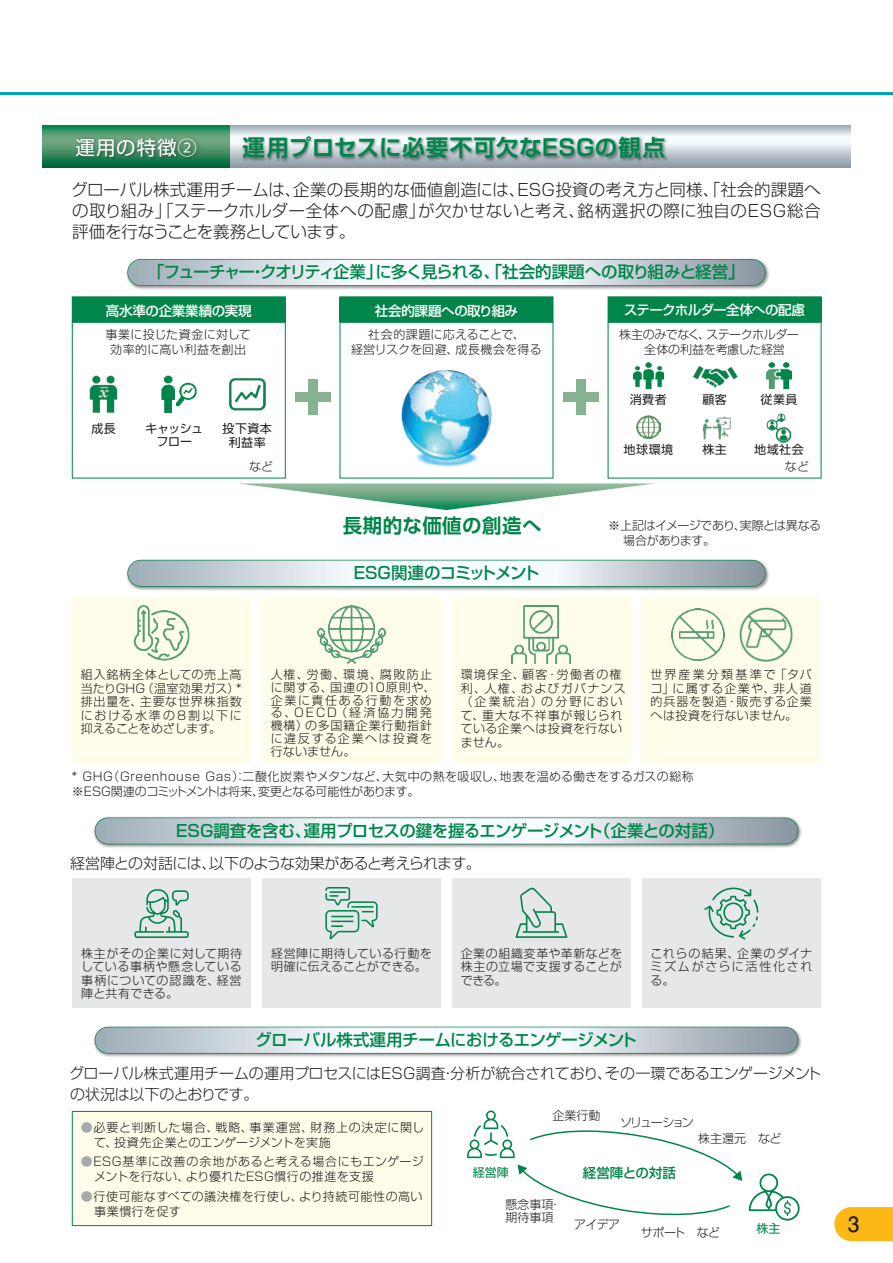
<style>
.page{position:relative;width:893px;height:1263px;background:#fff}
.page>*{position:absolute;margin:0;border:0;box-sizing:border-box;transform-origin:0 0}
.t1{font:700 22.5px "Shin Go Pro De";letter-spacing:.03em;color:#00854a}
.t2{font:700 21px "Futo Go B101 Pro";color:#231f20}
.t3{font:700 19.5px "UD Shin Go Pro De";letter-spacing:.02em;color:#00854a}
.t4{font:19.5px "Shin Go Pro";letter-spacing:.06em;color:#fff}
.t5{font:300 16.5px/21px "Shin Go Pro";letter-spacing:.015em;color:#231f20;text-align:justify}
.t6{font:500 16.5px "Shin Go Pro";letter-spacing:-.035em;color:#00854a}
.t7{font:500 16.5px "Shin Go Pro";letter-spacing:-.055em;color:#00854a}
.t8{font:300 15px/21.3px "Shin Go Pro";letter-spacing:-.015em;color:#231f20}
.t9{font:300 15px "Shin Go Pro";letter-spacing:-.035em;color:#231f20}
.t10{font:500 13.5px "Shin Go Pro";letter-spacing:-.025em;color:#fff}
.t11{font:500 13.5px "Shin Go Pro";color:#00854a}
.t12{font:300 12px/13.5px "Shin Go Pro";letter-spacing:.04em;color:#231f20;text-align:justify}
.t13{font:300 12px/15px "Shin Go Pro";color:#231f20}
.t14{font:300 12px/12.8px "Shin Go Pro";letter-spacing:.115em;color:#231f20}
.t15{font:300 12px/13.5px "Shin Go Pro";letter-spacing:.095em;color:#231f20}
.t16{font:300 12px/15px "Shin Go Pro";letter-spacing:.02em;color:#231f20;text-align:center}
.t17{font:300 12px/15px "Shin Go Pro";letter-spacing:-.03em;color:#231f20;text-align:center}
.t18{font:12px/13.5px "Shin Go Pro";letter-spacing:.04em;color:#231f20;text-align:center}
.t19{font:300 12px/15px "Shin Go Pro";letter-spacing:-.045em;color:#231f20}
.t20{font:12px/13.5px "Shin Go Pro";letter-spacing:-.035em;color:#231f20;text-align:center}
.t21{font:300 12px "Shin Go Pro";letter-spacing:-.17em;color:#231f20}
.t22{font:12px "Shin Go Pro";color:#00854a}
.s1{font-family:"Koz Go Pr 6 N"}
.s2{color:#a8a9ad}
</style>
<div class="page">
<hr style="left:0;top:92px;width:893px;height:3px;background:#00a4b8">
<svg style="left:834px;top:1207px;width:59px;height:34px;background:#fcbd24"></svg>
<svg style="left:43px;top:125px;width:187px;height:43px;background:#348d5f"></svg>
<svg style="left:230px;top:125px;width:620px;height:43px;background:#bec8d0"></svg>
<div style="left:72px;top:1111px;width:360px;height:114px;background:#fffde9"></div>
<div style="left:72px;top:1111px;width:360px;height:115px;border:1px solid #00854a"></div>
<img style="left:73px;top:135px;width:130px;height:32px">
<img style="left:240px;top:133px;width:431px;height:33px">
<img style="left:126px;top:258px;width:643px;height:32px">
<div style="left:127px;top:259px;width:639px;height:27px;border:1px solid #00854a;border-radius:13px"></div>
<svg style="left:128px;top:260px;width:637px;height:25px"></svg>
<img style="left:126px;top:559px;width:643px;height:32px">
<div style="left:127px;top:560px;width:639px;height:27px;border:1px solid #00854a;border-radius:13px"></div>
<svg style="left:128px;top:560px;width:637px;height:26px"></svg>
<img style="left:93px;top:816px;width:709px;height:32px">
<div style="left:95px;top:817px;width:703px;height:27px;border:1px solid #00854a;border-radius:13px"></div>
<svg style="left:95px;top:818px;width:703px;height:26px"></svg>
<div style="left:72px;top:297px;width:213px;height:25px;background:#00854a"></div>
<div style="left:72px;top:296px;width:214px;height:27px;border:1px solid #00854a"></div>
<div style="left:72px;top:322px;width:214px;height:156px;border:1px solid #00854a"></div>
<div style="left:72px;top:599px;width:179px;height:165px;background:#fffde9"></div>
<div style="left:262px;top:599px;width:179px;height:165px;background:#fffde9"></div>
<div style="left:452px;top:599px;width:179px;height:165px;background:#fffde9"></div>
<div style="left:642px;top:599px;width:179px;height:165px;background:#fffde9"></div>
<div style="left:72px;top:879px;width:179px;height:129px;background:#e6e7e9"></div>
<div style="left:262px;top:879px;width:179px;height:129px;background:#e6e7e9"></div>
<div style="left:452px;top:879px;width:179px;height:129px;background:#e6e7e9"></div>
<div style="left:642px;top:879px;width:179px;height:129px;background:#e6e7e9"></div>
<div style="left:340px;top:297px;width:213px;height:25px;background:#00854a"></div>
<div style="left:340px;top:296px;width:213px;height:27px;border:1px solid #00854a"></div>
<div style="left:608px;top:297px;width:213px;height:25px;background:#00854a"></div>
<div style="left:608px;top:296px;width:213px;height:27px;border:1px solid #00854a"></div>
<div style="left:295px;top:392px;width:35px;height:9px;background:#86b292"></div>
<div style="left:308px;top:379px;width:10px;height:35px;background:#86b292"></div>
<div style="left:563px;top:392px;width:35px;height:9px;background:#86b292"></div>
<div style="left:576px;top:379px;width:9px;height:35px;background:#86b292"></div>
<img style="left:93px;top:1026px;width:709px;height:31px">
<svg style="left:95px;top:1027px;width:703px;height:26px"></svg>
<svg style="left:239px;top:483px;width:415px;height:27px"></svg>
<img style="left:228px;top:377px;width:38px;height:34px">
<img style="left:161px;top:375px;width:36px;height:39px">
<img style="left:89px;top:375px;width:29px;height:38px">
<img style="left:401px;top:369px;width:91px;height:98px">
<img style="left:633px;top:362px;width:30px;height:26px">
<img style="left:702px;top:416px;width:30px;height:24px">
<img style="left:693px;top:365px;width:45px;height:23px">
<img style="left:766px;top:362px;width:26px;height:27px">
<img style="left:636px;top:415px;width:24px;height:23px">
<img style="left:766px;top:413px;width:26px;height:29px">
<svg style="left:134px;top:889px;width:55px;height:49px"></svg>
<svg style="left:325px;top:887px;width:53px;height:52px"></svg>
<svg style="left:515px;top:887px;width:52px;height:51px"></svg>
<svg style="left:704px;top:887px;width:54px;height:52px"></svg>
<svg style="left:749px;top:1173px;width:51px;height:47px"></svg>
<img style="left:133px;top:605px;width:57px;height:56px">
<img style="left:318px;top:606px;width:67px;height:57px">
<img style="left:512px;top:605px;width:59px;height:59px">
<img style="left:672px;top:608px;width:53px;height:53px">
<svg style="left:467px;top:1110px;width:275px;height:106px"></svg>
<img style="left:739px;top:607px;width:54px;height:55px">
<h3 class="t4" style="left:75px;top:131px;width:123px">運用の特徴<span class="s1">②</span></h3>
<h1 class="t1" style="left:243px;top:129px;width:424px">運用プロセスに必要不可欠なESGの観点</h1>
<h3 class="t5" style="left:71px;top:177px;width:751px">グローバル株式運用チームは、企業の長期的な価値創造には、ESG投資の考え方と同様、「社会的課題への取り組み」「ステークホルダー全体への配慮」が欠かせないと考え、銘柄選択の際に独自のESG総合評価を行なうことを義務としています。</h3>
<h3 class="t7" style="left:148px;top:259px;width:598px">「フューチャー・クオリティ企業」に多く見られる、「社会的課題への取り組みと経営」</h3>
<p class="t10" style="left:106px;top:299px;width:147px">高水準の企業業績の実現</p>
<p class="t12" style="left:106px;top:325px;width:147px;line-height:15px;text-align:center">事業に投じた資金に対して効率的に高い利益を創出</p>
<p class="t10" style="left:375px;top:299px;width:145px">社会的課題への取り組み</p>
<p class="t10" style="left:624px;top:299px;width:183px">ステークホルダー全体への配慮</p>
<p class="t16" style="left:351px;top:325px;width:192px">社会的課題に応えることで、<br>経営リスクを回避、成長機会を得る</p>
<p class="t17" style="left:619px;top:325px;width:192px">株主のみでなく、ステークホルダー　全体の利益を考慮した経営</p>
<p class="t18" style="left:91px;top:420px;width:26px">成長</p>
<p class="t18" style="left:630px;top:391px;width:38px">消費者</p>
<p class="t18" style="left:702px;top:391px;width:26px">顧客</p>
<p class="t18" style="left:760px;top:391px;width:39px">従業員</p>
<p class="t18" style="left:623px;top:441px;width:51px">地球環境</p>
<p class="t18" style="left:702px;top:441px;width:26px">株主</p>
<p class="t18" style="left:754px;top:441px;width:51px">地域社会</p>
<p class="t20" style="left:145px;top:420px;width:59px">キャッシュフロー</p>
<p class="t18" style="left:223px;top:420px;width:51px">投下資本利益率</p>
<p class="t12" style="left:249px;top:459px;width:26px">など</p>
<p class="t12" style="left:785px;top:459px;width:26px">など</p>
<h3 class="t3" style="left:343px;top:510px;width:200px">長期的な価値の創造へ</h3>
<p class="t19" style="left:623px;top:516px;width:200px;text-indent:-15px">※上記はイメージであり、実際とは異なる場合があります。</p>
<h3 class="t7" style="left:354px;top:559px;width:187px">ESG関連のコミットメント</h3>
<p class="t12" style="left:81px;top:666px;width:163px">組入銘柄全体としての売上高当たりGHG（温室効果ガス）*排出量を、主要な世界株指数における水準の8割以下に抑えることをめざします。</p>
<p class="t14" style="left:271px;top:667px;width:166px">人権、労働、環境、腐敗防止に関する、国連の10原則や、企業に責任ある行動を求める、OECD（経済協力開発機構）の多国籍企業行動指針に違反する企業へは投資を行ないません。</p>
<p class="t15" style="left:461px;top:666px;width:167px">環境保全、顧客・労働者の権利、人権、およびガバナンス（企業統治）の分野において、重大な不祥事が報じられている企業へは投資を行ないません。</p>
<p class="t12" style="left:651px;top:666px;width:163px">世界産業分類基準で「タバコ」に属する企業や、非人道的兵器を製造・販売する企業へは投資を行ないません。</p>
<p class="t13" style="left:72px;top:768px;width:624px">* GHG（Greenhouse Gas）：二酸化炭素やメタンなど、大気中の熱を吸収し、地表を温める働きをするガスの総称※ESG関連のコミットメントは将来、変更となる可能性があります。</p>
<h3 class="t6" style="left:176px;top:817px;width:550px">ESG調査を含む、運用プロセスの鍵を握るエンゲージメント（企業との対話）</h3>
<p class="t9" style="left:70px;top:851px;width:412px">経営陣との対話には、以下のような効果があると考えられます。</p>
<p class="t12" style="left:81px;top:945px;width:163px">株主がその企業に対して期待している事柄や懸念している事柄についての認識を、経営陣と共有できる。</p>
<p class="t12" style="left:271px;top:945px;width:162px">経営陣に期待している行動を明確に伝えることができる。</p>
<p class="t12" style="left:461px;top:945px;width:163px">企業の組織変革や革新などを株主の立場で支援することができる。</p>
<p class="t12" style="left:651px;top:945px;width:163px">これらの結果、企業のダイナミズムがさらに活性化される。</p>
<h3 class="t6" style="left:256px;top:1026px;width:383px">グローバル株式運用チームにおけるエンゲージメント</h3>
<p class="t8" style="left:69px;top:1060px;width:754px">グローバル株式運用チームの運用プロセスにはESG調査・分析が統合されており、その一環であるエンゲージメントの状況は以下のとおりです。</p>
<p class="t12" style="left:94px;top:1118px;width:331px;line-height:15px;text-indent:-14px"><span class="s2">●</span>必要と判断した場合、戦略、事業運営、財務上の決定に関して、投資先企業とのエンゲージメントを実施</p>
<p class="t12" style="left:94px;top:1152px;width:331px;line-height:15px;text-indent:-14px"><span class="s2">●</span>ESG基準に改善の余地があると考える場合にもエンゲージメントを行ない、より優れたESG慣行の推進を支援</p>
<p class="t12" style="left:94px;top:1187px;width:330px;line-height:15px;text-indent:-14px"><span class="s2">●</span>行使可能なすべての議決権を行使し、より持続可能性の高い事業慣行を促す</p>
<p class="t12" style="left:552px;top:1107px;width:49px">企業行動</p>
<p class="t21" style="left:620px;top:1112px;width:75px">ソリューション</p>
<p class="t12" style="left:698px;top:1130px;width:85px">株主還元　など</p>
<p class="t22" style="left:473px;top:1163px;width:37px">経営陣</p>
<p class="t11" style="left:583px;top:1162px;width:94px">経営陣との対話</p>
<p class="t13" style="left:506px;top:1196px;width:57px;line-height:13.5px">懸念事項・期待事項</p>
<p class="t12" style="left:574px;top:1216px;width:48px">アイデア</p>
<p class="t12" style="left:641px;top:1224px;width:81px">サポート　など</p>
<p class="t22" style="left:756px;top:1219px;width:25px">株主</p>
<h2 class="t2" style="left:848px;top:1207px;width:13px">3</h2>
</div>
